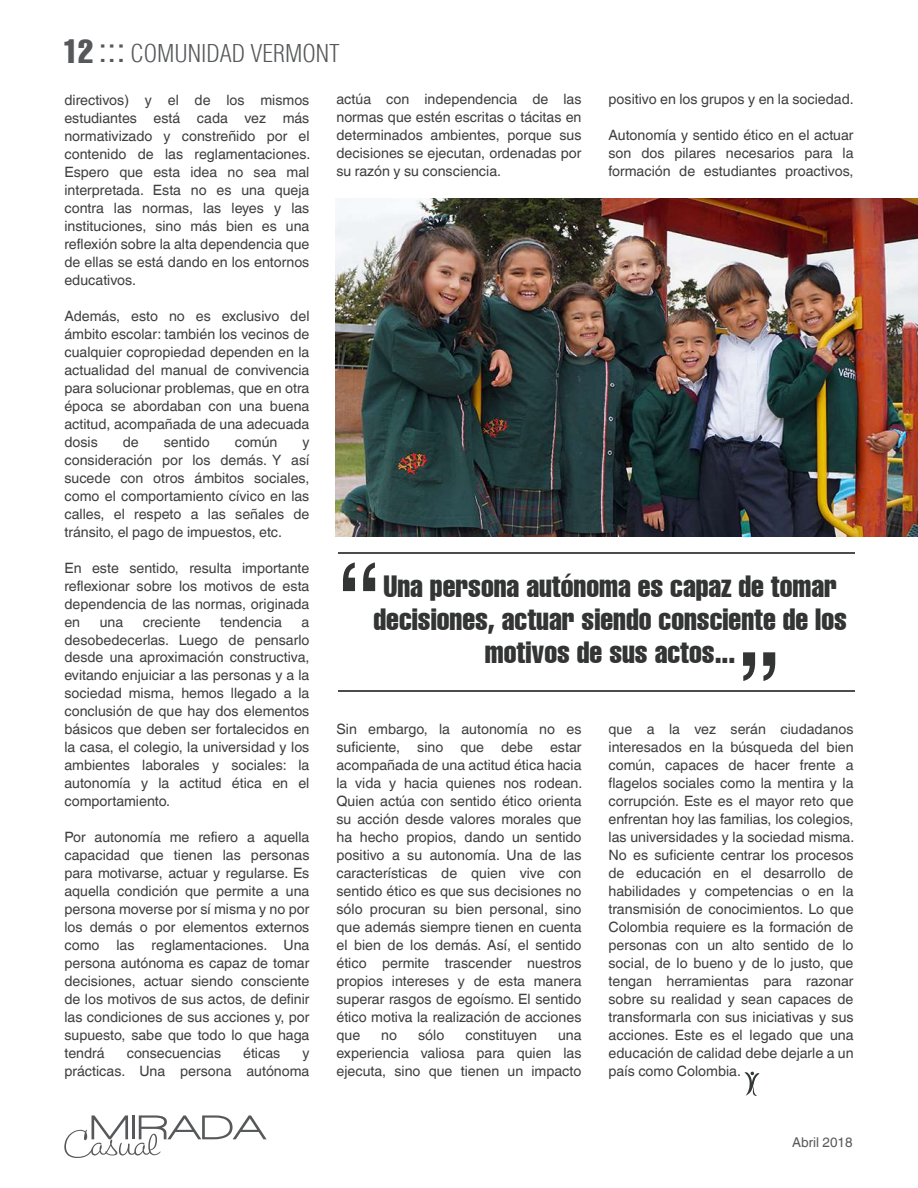
<style>
.page{position:relative;width:918px;height:1188px;background:#fff}
.page>*{position:absolute;margin:0;border:0;box-sizing:border-box;transform-origin:0 0}
.t1{font:extra-condensed 30px/33px "Helvetica";color:#333434;text-align:center}
.t2{font:300 condensed 24px "Helvetica";color:#57585a}
.t3{font:14.25px/18px "Helvetica World";color:#3e3e3f;text-align:justify}
.t4{font:13.5px "Helvetica World";color:#57585a}
.s1{font-weight:400;font-stretch:extra-condensed;font-size:33px}
.s2{font-weight:400;font-stretch:normal;font-size:33px}
</style>
<div class="page">
<img style="left:335px;top:198px;width:583px;height:339px">
<hr style="left:338px;top:552px;width:517px;height:1px;background:#4c4c4c">
<svg style="left:343px;top:562px;width:32px;height:29px"></svg>
<svg style="left:743px;top:652px;width:32px;height:29px"></svg>
<hr style="left:338px;top:691px;width:517px;height:1px;background:#4c4c4c">
<svg style="left:744px;top:1071px;width:15px;height:25px"></svg>
<svg style="left:64px;top:1115px;width:203px;height:43px"></svg>
<h2 class="t2" style="left:63px;top:38px;width:278px"><span class="s1">12</span> <span class="s2">:::</span> COMUNIDAD VERMONT</h2>
<p class="t3" style="left:64px;top:91px;width:247px">directivos) y el de los mismos estudiantes está cada vez más normativizado y constreñido por el contenido de las reglamentaciones.<br>Espero que esta idea no sea mal interpretada. Esta no es una queja contra las normas, las leyes y las instituciones, sino más bien es una reflexión sobre la alta dependencia que de ellas se está dando en los entornos educativos.</p>
<p class="t3" style="left:64px;top:307px;width:247px">Además, esto no es exclusivo del ámbito escolar: también los vecinos de cualquier copropiedad dependen en la actualidad del manual de convivencia para solucionar problemas, que en otra época se abordaban con una buena actitud, acompañada de una adecuada dosis</p>
<p class="t3" style="left:123px;top:433px;width:18px">de</p>
<p class="t3" style="left:164px;top:433px;width:48px">sentido</p>
<p class="t3" style="left:235px;top:433px;width:44px">común</p>
<p class="t3" style="left:64px;top:433px;width:247px;text-indent:238px">y consideración por los demás. Y así sucede con otros ámbitos sociales, como el comportamiento cívico en las calles, el respeto a las señales de tránsito, el pago de impuestos, etc.</p>
<p class="t3" style="left:64px;top:559px;width:247px">En este sentido, resulta importante reflexionar sobre los motivos de esta dependencia de las normas, originada en</p>
<p class="t3" style="left:100px;top:613px;width:25px">una</p>
<p class="t3" style="left:143px;top:613px;width:59px">creciente</p>
<p class="t3" style="left:220px;top:613px;width:63px">tendencia</p>
<p class="t3" style="left:64px;top:613px;width:247px;text-indent:237px">a desobedecerlas. Luego de pensarlo desde una aproximación constructiva, evitando enjuiciar a las personas y a la sociedad misma, hemos llegado a la conclusión de que hay dos elementos básicos que deben ser fortalecidos en la casa, el colegio, la universidad y los ambientes laborales y sociales: la autonomía y la actitud ética en el comportamiento.</p>
<p class="t3" style="left:64px;top:829px;width:247px">Por autonomía me refiero a aquella capacidad que tienen las personas para motivarse, actuar y regularse. Es aquella condición que permite a una persona moverse por sí misma y no por los demás o por elementos externos como las reglamentaciones. Una persona autónoma es capaz de tomar decisiones, actuar siendo consciente de los motivos de sus actos, de definir las condiciones de sus acciones y, por supuesto, sabe que todo lo que haga tendrá</p>
<p class="t3" style="left:127px;top:1045px;width:96px">consecuencias</p>
<p class="t3" style="left:243px;top:1045px;width:39px">éticas</p>
<p class="t3" style="left:64px;top:1045px;width:247px;text-align:right">y<br>prácticas. Una persona autónoma</p>
<p class="t3" style="left:336px;top:91px;width:247px">actúa con independencia de las normas que estén escritas o tácitas en determinados ambientes, porque sus decisiones se ejecutan, ordenadas por su razón y su consciencia.</p>
<p class="t3" style="left:609px;top:90px;width:247px">positivo en los grupos y en la sociedad.</p>
<p class="t3" style="left:609px;top:126px;width:247px">Autonomía y sentido ético en el actuar son dos pilares necesarios para la formación de estudiantes proactivos,</p>
<h1 class="t1" style="left:373px;top:570px;width:475px">Una persona autónoma es capaz de tomar decisiones, actuar siendo consciente de los motivos de sus actos...</h1>
<p class="t3" style="left:336px;top:721px;width:247px">Sin embargo, la autonomía no es suficiente, sino que debe estar acompañada de una actitud ética hacia la vida y hacia quienes nos rodean.<br>Quien actúa con sentido ético orienta su acción desde valores morales que ha hecho propios, dando un sentido positivo a su autonomía. Una de las características de quien vive con sentido ético es que sus decisiones no sólo procuran su bien personal, sino que además siempre tienen en cuenta el bien de los demás. Así, el sentido ético permite trascender nuestros propios intereses y de esta manera superar rasgos de egoísmo. El sentido ético motiva la realización de acciones que</p>
<p class="t3" style="left:381px;top:1026px;width:17px">no</p>
<p class="t3" style="left:418px;top:1026px;width:28px">sólo</p>
<p class="t3" style="left:465px;top:1026px;width:73px">constituyen</p>
<p class="t3" style="left:336px;top:1026px;width:247px;text-indent:222px">una experiencia valiosa para quien las ejecuta, sino que tienen un impacto</p>
<p class="t3" style="left:609px;top:720px;width:247px">que a la vez serán ciudadanos interesados en la búsqueda del bien común, capaces de hacer frente a flagelos sociales como la mentira y la corrupción. Este es el mayor reto que enfrentan hoy las familias, los colegios, las universidades y la sociedad misma.<br>No es suficiente centrar los procesos de educación en el desarrollo de habilidades y competencias o en la transmisión de conocimientos. Lo que Colombia requiere es la formación de personas con un alto sentido de lo social, de lo bueno y de lo justo, que tengan herramientas para razonar sobre su realidad y sean capaces de transformarla con sus iniciativas y sus acciones. Este es el legado que una educación de calidad debe dejarle a un país como Colombia.</p>
<p class="t4" style="left:792px;top:1135px;width:62px">Abril 2018</p>
</div>
